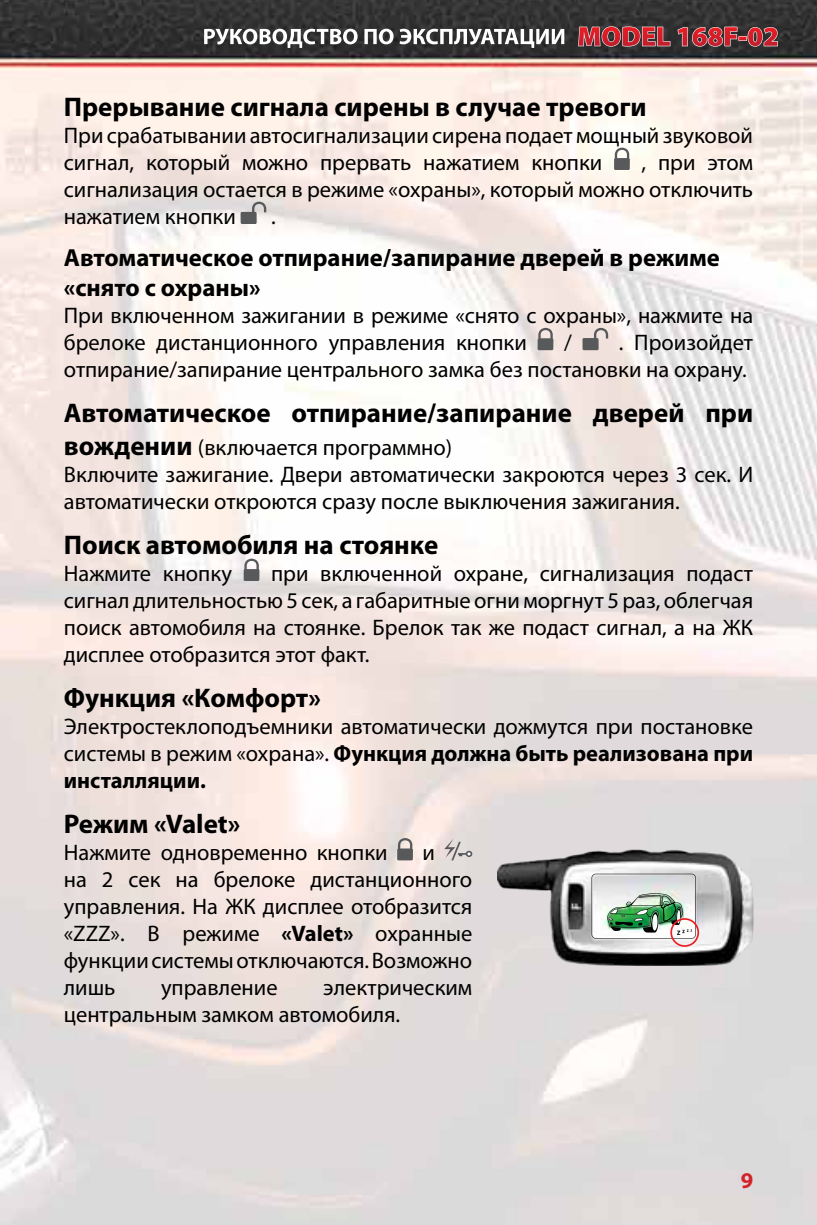
<style>
.page{position:relative;width:817px;height:1225px;background:#fff}
.page>*{position:absolute;margin:0;border:0;box-sizing:border-box;transform-origin:0 0}
.t1{font:700 27px "Myriad Pro";color:#000}
.t2{font:700 24.75px/29.7px "Myriad Pro";color:#000}
.t3{font:22.5px/27px "Myriad Pro";color:#000}
.t4{font:700 22.5px "Myriad Pro";color:#d2232a}
.s1{font-weight:700;font-size:27px}
.s2{font-weight:700}
</style>
<div class="page">
<img style="left:0;top:0;width:816px;height:1225px">
<svg style="left:578px;top:26px;width:92px;height:21px;background:#a24248"></svg>
<svg style="left:677px;top:27px;width:100px;height:20px;background:#994146"></svg>
<svg style="left:204px;top:29px;width:153px;height:19px"></svg>
<svg style="left:364px;top:29px;width:29px;height:15px"></svg>
<svg style="left:399px;top:29px;width:165px;height:19px"></svg>
<svg style="left:614px;top:148px;width:15px;height:22px"></svg>
<svg style="left:240px;top:202px;width:26px;height:22px"></svg>
<svg style="left:537px;top:328px;width:16px;height:22px"></svg>
<svg style="left:582px;top:328px;width:26px;height:22px"></svg>
<svg style="left:243px;top:558px;width:16px;height:23px"></svg>
<svg style="left:397px;top:838px;width:16px;height:22px"></svg>
<svg style="left:444px;top:838px;width:28px;height:22px"></svg>
<img style="left:497px;top:848px;width:256px;height:117px">
<img style="left:591px;top:873px;width:104px;height:65px">
<div style="left:670px;top:918px;width:29px;height:29px;border:2px solid #ed1d24;border-radius:50%"></div>
<p class="t1" style="left:64px;top:89px;width:584px">Прерывание сигнала сирены в случае тревоги</p>
<p class="t3" style="left:64px;top:122px;width:690px">При срабатывании автосигнализации сирена подает мощный звуковой сигнал, который можно прервать нажатием кнопки</p>
<p class="t3" style="left:64px;top:149px;width:690px;text-align:justify;text-indent:577px">, при этом сигнализация остается в режиме «охраны», который можно отключить нажатием кнопки</p>
<p class="t3" style="left:271px;top:203px;width:6px">.</p>
<p class="t2" style="left:64px;top:242px;width:657px">Автоматическое отпирание/запирание дверей в режиме «снято с охраны»</p>
<p class="t3" style="left:64px;top:302px;width:690px">При включенном зажигании в режиме «снято с охраны», нажмите на брелоке дистанционного управления кнопки</p>
<p class="t3" style="left:564px;top:329px;width:9px">/</p>
<p class="t3" style="left:64px;top:329px;width:690px;text-align:right">. Произойдет<br>отпирание/запирание центрального замка без постановки на охрану.</p>
<p class="t1" style="left:64px;top:396px;width:690px">Автоматическое отпирание/запирание дверей при</p>
<p class="t3" style="left:64px;top:433px;width:690px"><span class="s1">вождении</span> (включается программно)<br>Включите зажигание. Двери автоматически закроются через 3 сек. И автоматически откроются сразу после выключения зажигания.</p>
<p class="t1" style="left:64px;top:527px;width:376px">Поиск автомобиля на стоянке</p>
<p class="t3" style="left:64px;top:559px;width:170px">Нажмите кнопку</p>
<p class="t3" style="left:64px;top:559px;width:690px;text-align:justify;text-indent:207px">при включенной охране, сигнализация подаст сигнал длительностью 5 сек, а габаритные огни моргнут 5 раз, облегчая поиск автомобиля на стоянке. Брелок так же подаст сигнал, а на ЖК дисплее отобразится этот факт.</p>
<p class="t1" style="left:64px;top:680px;width:258px">Функция «Комфорт»</p>
<p class="t3" style="left:64px;top:713px;width:690px;text-align:justify">Электростеклоподъемники автоматически дожмутся при постановке системы в режим «охрана». <span class="s2">Функция должна быть реализована при инсталляции.</span></p>
<p class="t1" style="left:64px;top:806px;width:178px">Режим «Valet»</p>
<p class="t3" style="left:64px;top:839px;width:325px">Нажмите одновременно кнопки</p>
<p class="t3" style="left:64px;top:839px;width:410px;text-indent:358px">и<br>на 2 сек на брелоке дистанционного управления. На ЖК дисплее отобразится «ZZZ». В режиме <span class="s2">«Valet»</span> охранные функции системы отключаются. Возможно лишь</p>
<p class="t3" style="left:64px;top:974px;width:410px;text-indent:259px">электрическим центральным замком автомобиля.</p>
<p class="t3" style="left:161px;top:974px;width:118px">управление</p>
<p class="t4" style="left:740px;top:1166px;width:14px">9</p>
</div>
